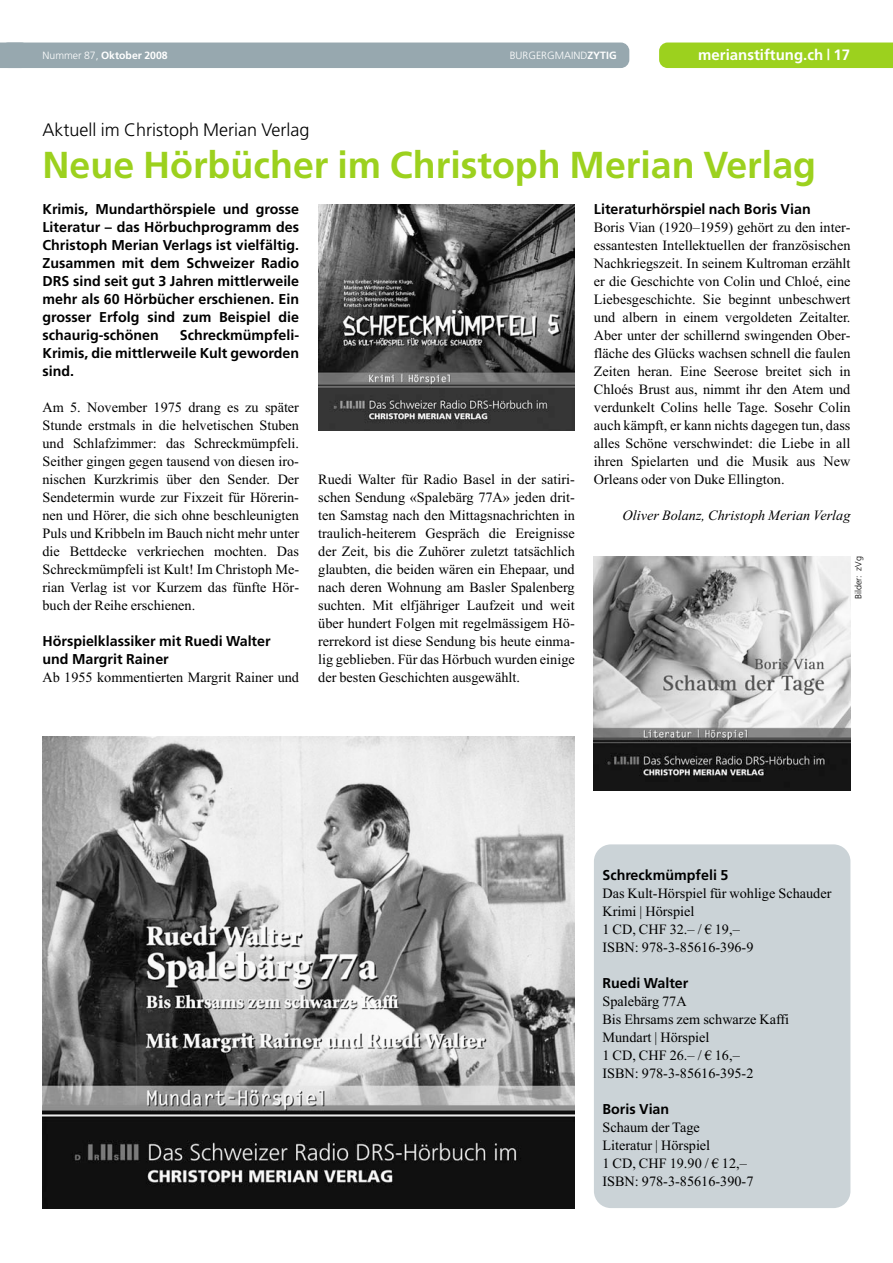
<style>
.page{position:relative;width:893px;height:1263px;background:#fff}
.page>*{position:absolute;margin:0;border:0;box-sizing:border-box;transform-origin:0 0}
.t1{font:700 37.5px "Frutiger";color:#9cd11e}
.t2{font:300 18px "Frutiger";color:#000}
.t3{font:700 15px "Frutiger";color:#fff}
.t4{font:14.25px/18px "Times New Roman";color:#000;text-align:justify}
.t5{font:700 14.25px/18px "Frutiger";color:#000;text-align:justify}
.t6{font:italic 14.25px "Times New Roman";color:#000}
.t7{font:700 10.5px "Frutiger";color:#fff}
.t8{font:300 10.5px "Frutiger";color:#fff}
.t9{font:300 9px "Frutiger";color:#000}
.s1{font-weight:300}
.s2{font-weight:700}
</style>
<div class="page">
<div style="left:0;top:43px;width:629px;height:25px;background:#97a8af;border-radius:9px"></div>
<div style="left:659px;top:43px;width:234px;height:25px;background:#9cd11e"></div>
<img style="left:318px;top:204px;width:257px;height:226px">
<img style="left:594px;top:556px;width:256px;height:234px">
<img style="left:43px;top:736px;width:532px;height:472px">
<div style="left:594px;top:844px;width:256px;height:364px;background:#cbd3d7;border-radius:17px"></div>
<svg style="left:0;top:43px;width:6px;height:25px"></svg>
<p class="t7" style="left:43px;top:51px;width:127px"><span class="s1">Nummer 87,</span> Oktober 2008</p>
<p class="t8" style="left:510px;top:51px;width:108px">BURGERGMAIND<span class="s2">ZYTIG</span></p>
<p class="t3" style="left:698px;top:49px;width:154px">merianstiftung.ch | 17</p>
<p class="t2" style="left:43px;top:122px;width:269px">Aktuell im Christoph Merian Verlag</p>
<h1 class="t1" style="left:43px;top:150px;width:775px">Neue Hörbücher im Christoph Merian Verlag</h1>
<p class="t5" style="left:43px;top:201px;width:258px">Krimis, Mundarthörspiele und grosse Literatur – das Hörbuchprogramm des Christoph Merian Verlags ist vielfältig.<br>Zusammen mit dem Schweizer Radio DRS sind seit gut 3 Jahren mittlerweile mehr als 60 Hörbücher erschienen. Ein grosser Erfolg sind zum Beispiel die schaurig-schönen</p>
<p class="t5" style="left:594px;top:201px;width:218px">Literaturhörspiel nach Boris Vian</p>
<p class="t4" style="left:594px;top:218px;width:258px">Boris Vian (1920–1959) gehört zu den inter&shy;essantesten Intellektuellen der französischen Nachkriegszeit. In seinem Kultroman erzählt er die Geschichte von Colin und Chloé, eine Liebesgeschichte. Sie beginnt unbeschwert und albern in einem vergoldeten Zeitalter.<br>Aber unter der schillernd swingenden Ober&shy;fläche des Glücks wachsen schnell die faulen Zeiten heran. Eine Seerose breitet sich in Chloés Brust aus, nimmt ihr den Atem und verdunkelt Colins helle Tage. Sosehr Colin auch kämpft, er kann nichts dagegen tun, dass alles Schöne verschwindet: die Liebe in all ihren Spielarten und die Musik aus New Orleans oder von Duke Ellington.</p>
<p class="t6" style="left:623px;top:507px;width:229px">Oliver Bolanz, Christoph Merian Verlag</p>
<p class="t5" style="left:43px;top:327px;width:258px;text-indent:137px">Schreckmümpfeli-Krimis, die mittlerweile Kult geworden sind.</p>
<p class="t4" style="left:43px;top:398px;width:258px">Am 5. November 1975 drang es zu später Stunde erstmals in die helvetischen Stuben und Schlafzimmer: das Schreckmümpfeli.<br>Seither gingen gegen tausend von diesen iro&shy;nischen Kurzkrimis über den Sender. Der Sendetermin wurde zur Fixzeit für Hörerin&shy;nen und Hörer, die sich ohne beschleunigten Puls und Kribbeln im Bauch nicht mehr unter die Bettdecke verkriechen mochten. Das Schreckmümpfeli ist Kult! Im Christoph Me&shy;rian Verlag ist vor Kurzem das fünfte Hör&shy;buch der Reihe erschienen.</p>
<p class="t5" style="left:43px;top:633px;width:230px">Hörspielklassiker mit Ruedi Walter und Margrit Rainer</p>
<p class="t4" style="left:43px;top:668px;width:258px">Ab 1955 kommentierten Margrit Rainer und</p>
<p class="t4" style="left:318px;top:470px;width:258px">Ruedi Walter für Radio Basel in der satiri&shy;schen Sendung «Spalebärg 77A» jeden drit&shy;ten Samstag nach den Mittagsnachrichten in traulich-heiterem Gespräch die Ereignisse der Zeit, bis die Zuhörer zuletzt tatsächlich glaubten, die beiden wären ein Ehepaar, und nach deren Wohnung am Basler Spalenberg suchten. Mit elfjähriger Laufzeit und weit über hundert Folgen mit regelmässigem Hö&shy;rerrekord ist diese Sendung bis heute einma&shy;lig geblieben. Für das Hörbuch wurden einige der besten Geschichten ausgewählt.</p>
<p class="t9" style="left:855px;top:599px;width:44px;rotate:-90deg">Bilder: zVg</p>
<p class="t5" style="left:602px;top:867px;width:127px">Schreckmümpfeli 5</p>
<p class="t4" style="left:602px;top:884px;width:231px;text-align:left">Das Kult-Hörspiel für wohlige Schauder<br>Krimi | Hörspiel<br>1 CD, CHF 32.– / € 19,–<br>ISBN: 978-3-85616-396-9</p>
<p class="t5" style="left:602px;top:975px;width:87px">Ruedi Walter</p>
<p class="t4" style="left:602px;top:992px;width:188px;text-align:left">Spalebärg 77A<br>Bis Ehrsams zem schwarze Kaffi<br>Mundart | Hörspiel<br>1 CD, CHF 26.– / € 16,–<br>ISBN: 978-3-85616-395-2</p>
<p class="t5" style="left:602px;top:1101px;width:68px">Boris Vian</p>
<p class="t4" style="left:602px;top:1118px;width:153px;text-align:left">Schaum der Tage<br>Literatur | Hörspiel<br>1 CD, CHF 19.90 / € 12,–<br>ISBN: 978-3-85616-390-7</p>
</div>
